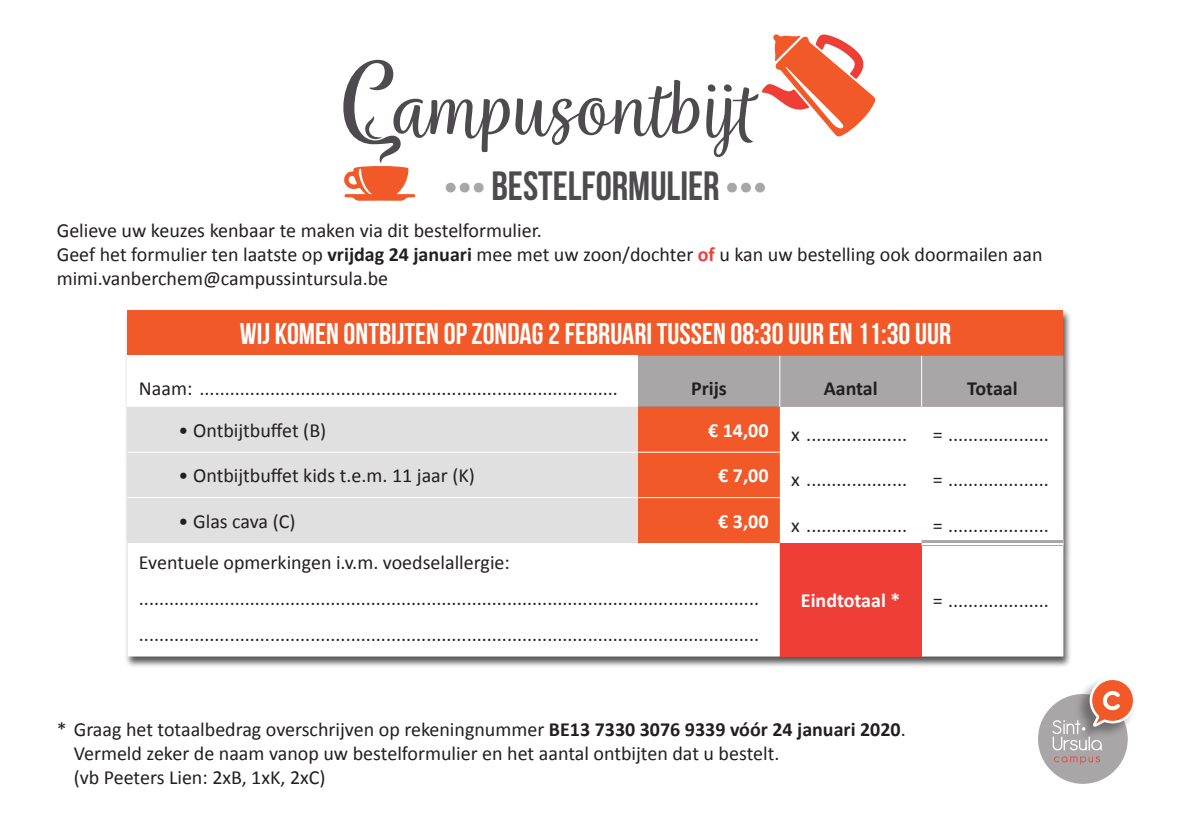
<style>
.page{position:relative;width:1191px;height:840px;background:#fff}
.page>*{position:absolute;margin:0;border:0;box-sizing:border-box;transform-origin:0 0}
.t1{font:40.8px "Bebas Neue";color:#4d4b4d}
.t2{font:30px "Bebas Neue";color:#fff}
.t3{font:20px/24px "Calibri";color:#231f20}
.t4{font:700 20px "Calibri";color:#fff}
.t5{font:700 20px "Calibri";color:#231f20}
.s1{font-size:35.4px;color:#a8a6a6}
.s2{font-weight:700}
.s3{font-weight:700;color:#ee3e35}
</style>
<div class="page">
<div style="left:124px;top:309px;width:948px;height:358px;background:#231f20;opacity:.75"></div>
<div style="left:128px;top:310px;width:935px;height:45px;background:#f15929"></div>
<div style="left:128px;top:355px;width:510px;height:51px;background:#fff"></div>
<div style="left:638px;top:355px;width:425px;height:51px;background:#a8a6a6"></div>
<svg style="left:128px;top:406px;width:935px;height:250px"></svg>
<div style="left:780px;top:542px;width:141px;height:114px;background:#ee3e35"></div>
<svg style="left:921px;top:542px;width:142px;height:2px"></svg>
<hr style="left:128px;top:451px;width:510px;height:1px;background:#fff">
<hr style="left:128px;top:497px;width:510px;height:1px;background:#fff">
<hr style="left:779px;top:355px;width:1px;height:51px;background:#fff">
<hr style="left:921px;top:355px;width:1px;height:51px;background:#fff">
<hr style="left:638px;top:451px;width:142px;height:1px;background:#fff">
<hr style="left:638px;top:497px;width:142px;height:1px;background:#fff">
<hr style="left:921px;top:539px;width:142px;height:3px;background:#a8a6a6">
<hr style="left:921px;top:544px;width:142px;height:1px;background:#a8a6a6">
<div style="left:1038px;top:693px;width:89px;height:90px;background:#a8a6a6;border-radius:50%"></div>
<svg style="left:1054px;top:756px;width:46px;height:8px"></svg>
<svg style="left:1052px;top:680px;width:81px;height:70px"></svg>
<svg style="left:706px;top:34px;width:170px;height:123px"></svg>
<svg style="left:343px;top:60px;width:357px;height:141px"></svg>
<p class="t1" style="left:444px;top:163px;width:325px"><span class="s1">•••</span> BESTELFORMULIER <span class="s1">•••</span></p>
<p class="t3" style="left:57px;top:217px;width:486px">Gelieve uw keuzes kenbaar te maken via dit bestelformulier.</p>
<p class="t3" style="left:57px;top:241px;width:987px">Geef het formulier ten laatste op <span class="s2">vrijdag 24 januari</span> mee met uw zoon/dochter <span class="s3">of</span> u kan uw bestelling ook doormailen aan</p>
<p class="t3" style="left:57px;top:265px;width:333px">mimi.vanberchem@campussintursula.be</p>
<p class="t2" style="left:240px;top:317px;width:712px">WIJ KOMEN ONTBIJTEN OP ZONDAG 2 FEBRUARI TUSSEN 08:30 UUR EN 11:30 UUR</p>
<p class="t3" style="left:139px;top:375px;width:480px">Naam: ...................................................................................</p>
<p class="t5" style="left:691px;top:376px;width:37px">Prijs</p>
<p class="t5" style="left:823px;top:376px;width:56px">Aantal</p>
<p class="t5" style="left:967px;top:376px;width:52px">Totaal</p>
<p class="t3" style="left:179px;top:417px;width:149px">• Ontbijtbuffet (B)</p>
<p class="t4" style="left:708px;top:417px;width:62px">€ 14,00</p>
<p class="t3" style="left:791px;top:421px;width:117px">x ....................</p>
<p class="t3" style="left:933px;top:421px;width:117px">= ....................</p>
<p class="t3" style="left:179px;top:462px;width:298px">• Ontbijtbuffet kids t.e.m. 11 jaar (K)</p>
<p class="t4" style="left:718px;top:463px;width:52px">€ 7,00</p>
<p class="t3" style="left:791px;top:466px;width:117px">x ....................</p>
<p class="t3" style="left:933px;top:466px;width:117px">= ....................</p>
<p class="t3" style="left:179px;top:508px;width:118px">• Glas cava (C)</p>
<p class="t4" style="left:718px;top:508px;width:52px">€ 3,00</p>
<p class="t3" style="left:791px;top:511px;width:117px">x ....................</p>
<p class="t3" style="left:933px;top:511px;width:117px">= ....................</p>
<p class="t3" style="left:139px;top:543px;width:621px;line-height:36px">Eventuele opmerkingen i.v.m. voedselallergie: ........................................................................................................................... ...........................................................................................................................</p>
<p class="t4" style="left:801px;top:588px;width:101px">Eindtotaal *</p>
<p class="t3" style="left:933px;top:587px;width:117px">= ....................</p>
<p class="t3" style="left:74px;top:715px;width:833px;text-indent:-17px">* Graag het totaalbedrag overschrijven op rekeningnummer <span class="s2">BE13 7330 3076 9339 vóór 24 januari 2020</span>.<br>Vermeld zeker de naam vanop uw bestelformulier en het aantal ontbijten dat u bestelt.<br>(vb Peeters Lien: 2xB, 1xK, 2xC)</p>
</div>
